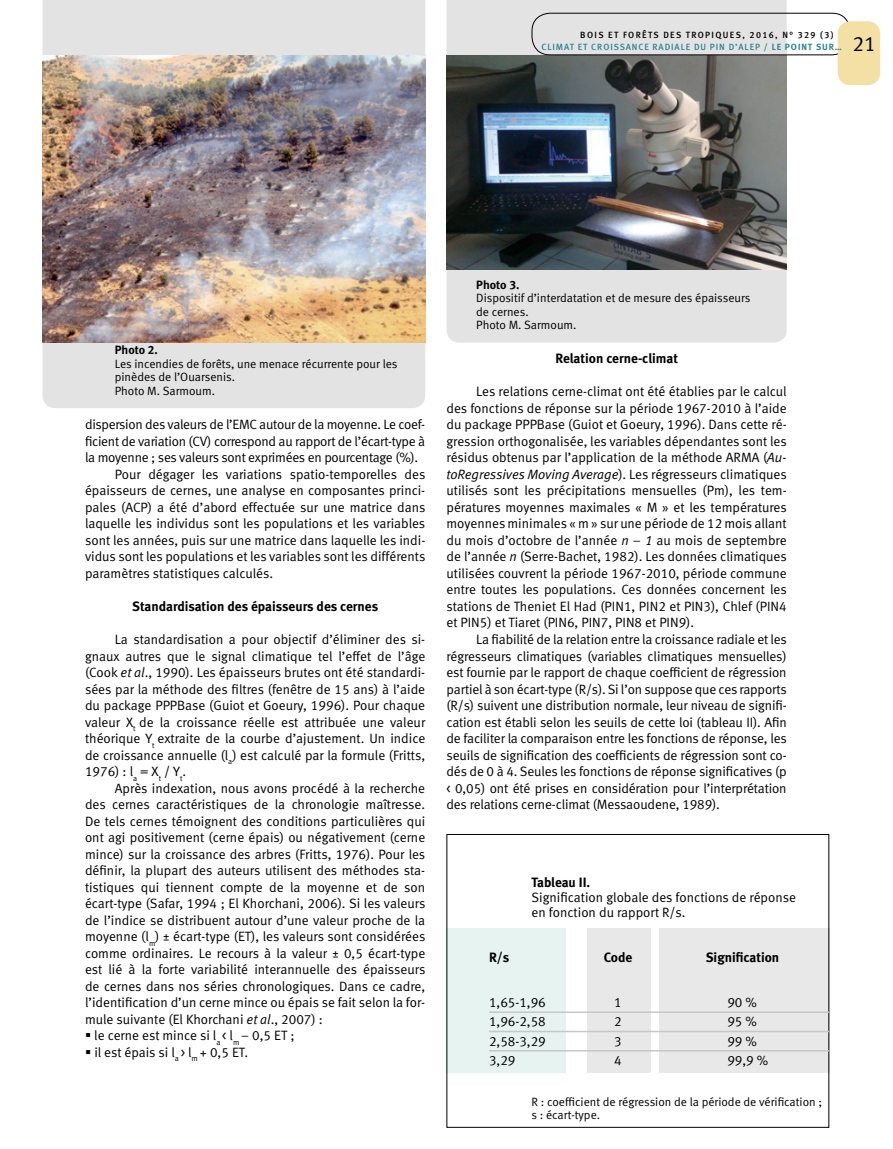
<style>
.page{position:relative;width:893px;height:1149px;background:#fff}
.page>*{position:absolute;margin:0;border:0;box-sizing:border-box;transform-origin:0 0}
.t1{font:21px "Meta Normal LF";color:#000}
.t2{font:13.5px/16.5px "Meta Normal LF";letter-spacing:-.005em;color:#000;text-align:justify}
.t3{font:13.5px "Meta Bold LF";color:#000}
.t4{font:12px/13.5px "Meta Normal LF";color:#000}
.t5{font:12px "Meta Bold LF";color:#000}
.t6{font:9px/12px "Meta Medium LF";letter-spacing:.1em;color:#000}
.s1{color:#2d858e}
.s2{font-family:"Meta Bold LF";color:#2d858e}
.s3{font-style:italic}
</style>
<div class="page">
<div style="left:43px;top:0;width:382px;height:408px;background:#e3e3e4"></div>
<div style="left:446px;top:0;width:341px;height:342px;background:#e3e3e4"></div>
<img style="left:43px;top:55px;width:382px;height:287px">
<img style="left:446px;top:55px;width:341px;height:215px">
<div style="left:531px;top:13px;width:319px;height:42px;border:1px solid #000;border-radius:18px"></div>
<div style="left:838px;top:21px;width:42px;height:64px;background:#f4dfa5;border-radius:13px"></div>
<div style="left:587px;top:927px;width:64px;height:144px;background:#e8e8e9"></div>
<div style="left:659px;top:927px;width:170px;height:144px;background:#e8e8e9"></div>
<div style="left:446px;top:927px;width:120px;height:144px;background:#e6f3f1"></div>
<hr style="left:489px;top:1011px;width:340px;height:1px;background:#c6c7c8">
<hr style="left:489px;top:1030px;width:340px;height:1px;background:#c6c7c8">
<hr style="left:489px;top:1049px;width:340px;height:2px;background:#c6c7c8">
<p class="t6" style="left:541px;top:28px;width:302px;text-indent:39px">BOIS ET FORÊTS DES TROPIQUES, 2016, N° 329 (3)<br><span class="s1">CLIMAT ET CROISSANCE RADIALE DU PIN D’ALEP</span> <span class="s2">/ LE POINT SUR…</span></p>
<h1 class="t1" style="left:852px;top:32px;width:25px">21</h1>
<p class="t5" style="left:115px;top:342px;width:45px">Photo 2.</p>
<p class="t4" style="left:115px;top:356px;width:284px">Les incendies de forêts, une menace récurrente pour les pinèdes de l’Ouarsenis.<br>Photo M. Sarmoum.</p>
<p class="t2" style="left:85px;top:416px;width:342px">dispersion des valeurs de l’EMC autour de la moyenne. Le coef-</p>
<p class="t2" style="left:85px;top:432px;width:342px">ficient de variation (CV) correspond au rapport de l’écart-type à</p>
<p class="t2" style="left:85px;top:449px;width:335px">la moyenne ; ses valeurs sont exprimées en pourcentage (%).</p>
<p class="t2" style="left:115px;top:465px;width:312px">Pour dégager les variations spatio-temporelles des</p>
<p class="t2" style="left:85px;top:482px;width:342px">épaisseurs de cernes, une analyse en composantes princi-</p>
<p class="t2" style="left:85px;top:498px;width:342px">pales (ACP) a été d’abord effectuée sur une matrice dans</p>
<p class="t2" style="left:85px;top:515px;width:342px">laquelle les individus sont les populations et les variables</p>
<p class="t2" style="left:85px;top:531px;width:342px">sont les années, puis sur une matrice dans laquelle les indi-</p>
<p class="t2" style="left:85px;top:548px;width:342px">vidus sont les populations et les variables sont les différents</p>
<p class="t2" style="left:85px;top:564px;width:190px">paramètres statistiques calculés.</p>
<p class="t3" style="left:132px;top:598px;width:248px">Standardisation des épaisseurs des cernes</p>
<p class="t2" style="left:85px;top:630px;width:342px;text-indent:30px">La standardisation a pour objectif d’éliminer des si&shy;gnaux autres que le signal climatique tel l’effet de l’âge (Cook <span class="s3">et al</span>., 1990). Les épaisseurs brutes ont été standardi&shy;sées par la méthode des filtres (fenêtre de 15 ans) à l’aide du package PPPBase (Guiot et Goeury, 1996). Pour chaque valeur X<sub>t</sub> de la croissance réelle est attribuée une valeur théorique Y<sub>t</sub> extraite de la courbe d’ajustement. Un indice de croissance annuelle (l<sub>a</sub>) est calculé par la formule (Fritts, 1976) : l<sub>a</sub> = X<sub>t</sub> / Y<sub>t</sub>.</p>
<p class="t2" style="left:85px;top:779px;width:342px;text-indent:30px">Après indexation, nous avons procédé à la recherche des cernes caractéristiques de la chronologie maîtresse.<br>De tels cernes témoignent des conditions particulières qui ont agi positivement (cerne épais) ou négativement (cerne mince) sur la croissance des arbres (Fritts, 1976). Pour les définir, la plupart des auteurs utilisent des méthodes sta&shy;tistiques qui tiennent compte de la moyenne et de son écart-type (Safar, 1994 ; El Khorchani, 2006). Si les valeurs de l’indice se distribuent autour d’une valeur proche de la moyenne (l<sub>m</sub>) ± écart-type (ET), les valeurs sont considérées comme ordinaires. Le recours à la valeur ± 0,5 écart-type est lié à la forte variabilité interannuelle des épaisseurs de cernes dans nos séries chronologiques. Dans ce cadre, l’identification d’un cerne mince ou épais se fait selon la for&shy;mule suivante (El Khorchani <span class="s3">et al</span>., 2007) :</p>
<p class="t2" style="left:85px;top:1026px;width:211px">▪ le cerne est mince si l<sub>a</sub> &lt; l<sub>m</sub> – 0,5 ET ;</p>
<p class="t2" style="left:85px;top:1043px;width:165px">▪ il est épais si l<sub>a</sub> &gt; l<sub>m</sub> + 0,5 ET.</p>
<p class="t5" style="left:476px;top:277px;width:45px">Photo 3.</p>
<p class="t4" style="left:476px;top:291px;width:276px">Dispositif d’interdatation et de mesure des épaisseurs de cernes.<br>Photo M. Sarmoum.</p>
<p class="t3" style="left:555px;top:350px;width:124px">Relation cerne-climat</p>
<p class="t2" style="left:446px;top:383px;width:342px;text-indent:30px">Les relations cerne-climat ont été établies par le calcul des fonctions de réponse sur la période 1967-2010 à l’aide du package PPPBase (Guiot et Goeury, 1996). Dans cette ré&shy;gression orthogonalisée, les variables dépendantes sont les résidus obtenus par l’application de la méthode ARMA (<span class="s3">Au&shy;toRegressives Moving Average</span>). Les régresseurs climatiques utilisés sont les précipitations mensuelles (Pm), les tem&shy;pératures moyennes maximales « M » et les températures moyennes minimales « m » sur une période de 12 mois allant du mois d’octobre de l’année <span class="s3">n – 1</span> au mois de septembre de l’année <span class="s3">n</span> (Serre-Bachet, 1982). Les données climatiques utilisées couvrent la période 1967-2010, période commune entre toutes les populations. Ces données concernent les stations de Theniet El Had (PIN1, PIN2 et PIN3), Chlef (PIN4 et PIN5) et Tiaret (PIN6, PIN7, PIN8 et PIN9).</p>
<p class="t2" style="left:446px;top:630px;width:342px;text-indent:30px">La fiabilité de la relation entre la croissance radiale et les régresseurs climatiques (variables climatiques mensuelles) est fournie par le rapport de chaque coefficient de régression partiel à son écart-type (R/s). Si l’on suppose que ces rapports (R/s) suivent une distribution normale, leur niveau de signifi&shy;cation est établi selon les seuils de cette loi (tableau II). Afin de faciliter la comparaison entre les fonctions de réponse, les seuils de signification des coefficients de régression sont co&shy;dés de 0 à 4. Seules les fonctions de réponse significatives (p &lt; 0,05) ont été prises en considération pour l’interprétation des relations cerne-climat (Messaoudene, 1989).</p>
<p class="t3" style="left:531px;top:874px;width:60px">Tableau II.</p>
<p class="t2" style="left:531px;top:889px;width:266px;line-height:15px">Signification globale des fonctions de réponse en fonction du rapport R/s.</p>
<p class="t3" style="left:489px;top:949px;width:22px">R/s</p>
<p class="t3" style="left:604px;top:949px;width:30px">Code</p>
<p class="t3" style="left:706px;top:949px;width:75px">Signification</p>
<p class="t2" style="left:489px;top:993px;width:58px">1,65-1,96</p>
<p class="t2" style="left:614px;top:993px;width:9px">1</p>
<p class="t2" style="left:727px;top:993px;width:31px">90 %</p>
<p class="t2" style="left:489px;top:1013px;width:58px">1,96-2,58</p>
<p class="t2" style="left:614px;top:1013px;width:9px">2</p>
<p class="t2" style="left:727px;top:1013px;width:31px">95 %</p>
<p class="t2" style="left:489px;top:1032px;width:58px">2,58-3,29</p>
<p class="t2" style="left:614px;top:1032px;width:9px">3</p>
<p class="t2" style="left:727px;top:1032px;width:31px">99 %</p>
<p class="t2" style="left:489px;top:1051px;width:28px">3,29</p>
<p class="t2" style="left:614px;top:1051px;width:9px">4</p>
<p class="t2" style="left:727px;top:1051px;width:43px">99,9 %</p>
<p class="t4" style="left:531px;top:1094px;width:292px">R : coefficient de régression de la période de vérification ; s : écart-type.</p>
</div>
